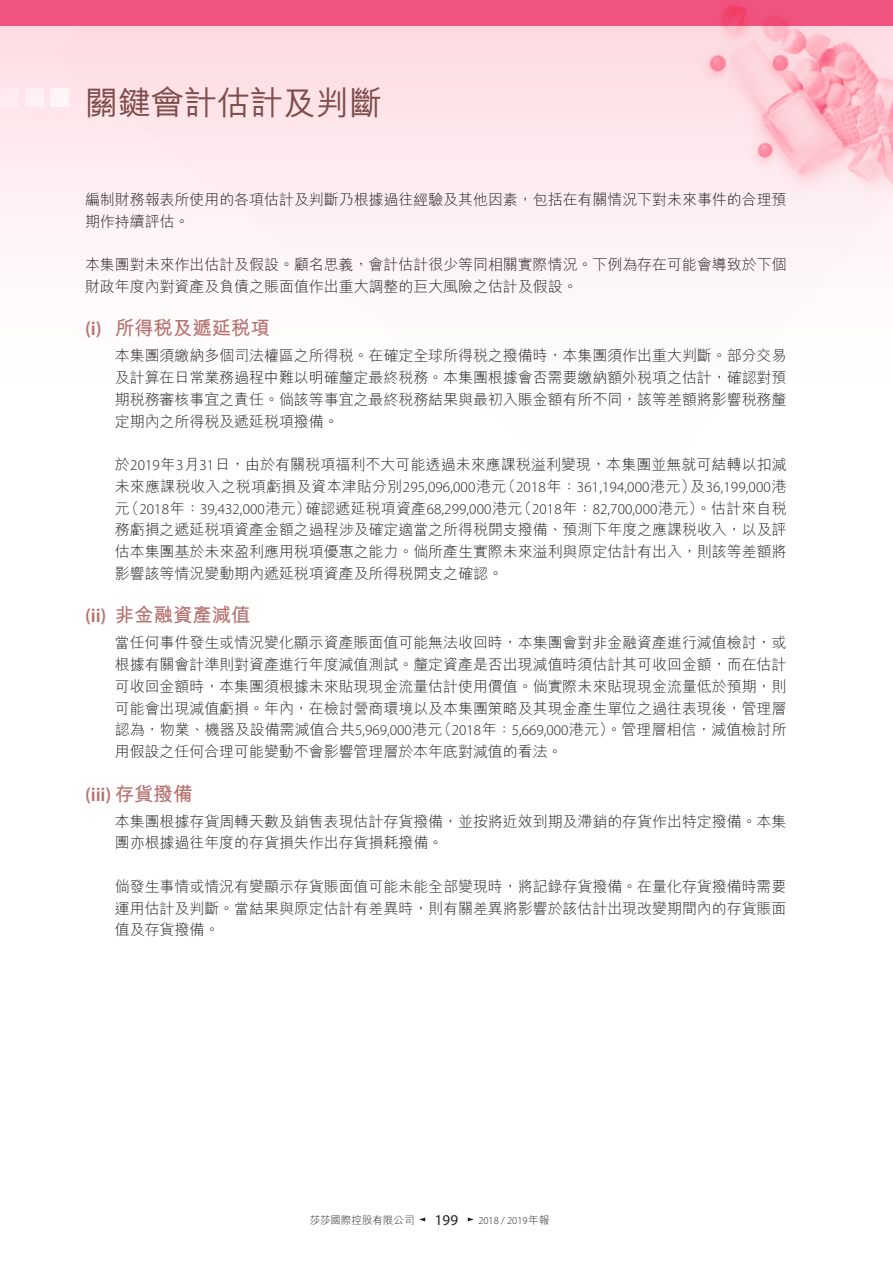
<style>
.page{position:relative;width:893px;height:1263px;background:#fff}
.page>*{position:absolute;margin:0;border:0;box-sizing:border-box;transform-origin:0 0}
.t1{font:500 33px "M Hei HK";color:#7f4d4b}
.t2{font:700 19.5px "M Hei HK";letter-spacing:-.005em;color:#b67270}
.t3{font:600 19.5px "Myriad Pro";color:#b67270}
.t4{font:300 15px/21.8px "M Hei HK";letter-spacing:-.005em;color:#231f20;text-align:justify}
.t5{font:300 15px/21.8px "Myriad Pro";letter-spacing:.005em;color:#231f20}
.t6{font:15px "Myriad Pro";color:#231f20}
.t7{font:300 10.5px "Myriad Pro";color:#231f20}
.t8{font:300 10.5px "M Hei HK";color:#231f20}
.s1{font-family:"Myriad Pro";font-weight:600}
.s2{font-family:"Myriad Pro"}
.s3{font-family:"M Hei HK"}
.s4{font-family:"M Hei HK";font-weight:700}
</style>
<div class="page">
<div style="left:0;top:0;width:893px;height:429px;background:linear-gradient(to bottom,#ffdce3,#fff)"></div>
<div style="left:0;top:0;width:893px;height:26px;background:#f25482"></div>
<img style="left:55px;top:5px;width:838px;height:424px">
<div style="left:1px;top:89px;width:18px;height:18px;background:#ffedf0"></div>
<div style="left:25px;top:89px;width:19px;height:18px;background:#fff1f3"></div>
<div style="left:50px;top:89px;width:18px;height:18px;background:#fff5f7"></div>
<svg style="left:419px;top:1217px;width:6px;height:4px"></svg>
<svg style="left:468px;top:1217px;width:6px;height:4px"></svg>
<h1 class="t1" style="left:85px;top:78px;width:298px">關鍵會計估計及判斷</h1>
<p class="t4" style="left:85px;top:188px;width:703px">編制財務報表所使用的各項估計及判斷乃根據過往經驗及其他因素，包括在有關情況下對未來事件的合理預期作持續評估。</p>
<p class="t4" style="left:85px;top:253px;width:703px">本集團對未來作出估計及假設。顧名思義，會計估計很少等同相關實際情況。下例為存在可能會導致於下個財政年度內對資產及負債之賬面值作出重大調整的巨大風險之估計及假設。</p>
<h2 class="t2" style="left:85px;top:314px;width:187px"><span class="s1">(i)</span> 所得稅及遞延稅項</h2>
<p class="t4" style="left:115px;top:344px;width:673px">本集團須繳納多個司法權區之所得稅。在確定全球所得稅之撥備時，本集團須作出重大判斷。部分交易及計算在日常業務過程中難以明確釐定最終稅務。本集團根據會否需要繳納額外稅項之估計，確認對預期稅務審核事宜之責任。倘該等事宜之最終稅務結果與最初入賬金額有所不同，該等差額將影響稅務釐定期內之所得稅及遞延稅項撥備。</p>
<p class="t4" style="left:115px;top:453px;width:673px">於<span class="s2">2019</span>年<span class="s2">3</span>月<span class="s2">31</span>日，由於有關稅項福利不大可能透過未來應課稅溢利變現，本集團並無就可結轉以扣減</p>
<p class="t5" style="left:115px;top:476px;width:673px"><span class="s3">未來應課稅收入之稅項虧損及資本津貼分別</span>295,096,000<span class="s3">港元（</span>2018<span class="s3">年：</span>361,194,000<span class="s3">港元）及</span>36,199,000<span class="s3">港元（</span>2018<span class="s3">年：</span>39,432,000<span class="s3">港元）確認遞延稅項資產</span>68,299,000<span class="s3">港元（</span>2018<span class="s3">年：</span>82,700,000<span class="s3">港元）。估計來自稅</span></p>
<p class="t4" style="left:115px;top:518px;width:673px">務虧損之遞延稅項資產金額之過程涉及確定適當之所得稅開支撥備、預測下年度之應課稅收入，以及評估本集團基於未來盈利應用稅項優惠之能力。倘所產生實際未來溢利與原定估計有出入，則該等差額將影響該等情況變動期內遞延稅項資產及所得稅開支之確認。</p>
<h2 class="t2" style="left:85px;top:601px;width:167px"><span class="s1">(ii)</span> 非金融資產減值</h2>
<p class="t4" style="left:115px;top:631px;width:673px">當任何事件發生或情況變化顯示資產賬面值可能無法收回時，本集團會對非金融資產進行減值檢討，或根據有關會計準則對資產進行年度減值測試。釐定資產是否出現減值時須估計其可收回金額，而在估計可收回金額時，本集團須根據未來貼現現金流量估計使用價值。倘實際未來貼現現金流量低於預期，則可能會出現減值虧損。年內，在檢討營商環境以及本集團策略及其現金產生單位之過往表現後，管理層認為，物業、機器及設備需減值合共<span class="s2">5,969,000</span>港元（<span class="s2">2018</span>年：<span class="s2">5,669,000</span>港元）。管理層相信，減值檢討所用假設之任何合理可能變動不會影響管理層於本年底對減值的看法。</p>
<h2 class="t3" style="left:85px;top:782px;width:109px">(iii) <span class="s4">存貨撥備</span></h2>
<p class="t4" style="left:115px;top:810px;width:673px">本集團根據存貨周轉天數及銷售表現估計存貨撥備，並按將近效到期及滯銷的存貨作出特定撥備。本集團亦根據過往年度的存貨損失作出存貨損耗撥備。</p>
<p class="t4" style="left:115px;top:875px;width:673px">倘發生事情或情況有變顯示存貨賬面值可能未能全部變現時，將記錄存貨撥備。在量化存貨撥備時需要運用估計及判斷。當結果與原定估計有差異時，則有關差異將影響於該估計出現改變期間內的存貨賬面值及存貨撥備。</p>
<p class="t8" style="left:310px;top:1212px;width:106px">莎莎國際控股有限公司</p>
<p class="t6" style="left:435px;top:1211px;width:25px">199</p>
<p class="t7" style="left:478px;top:1214px;width:72px">2018 / 2019<span class="s3">年報</span></p>
</div>
